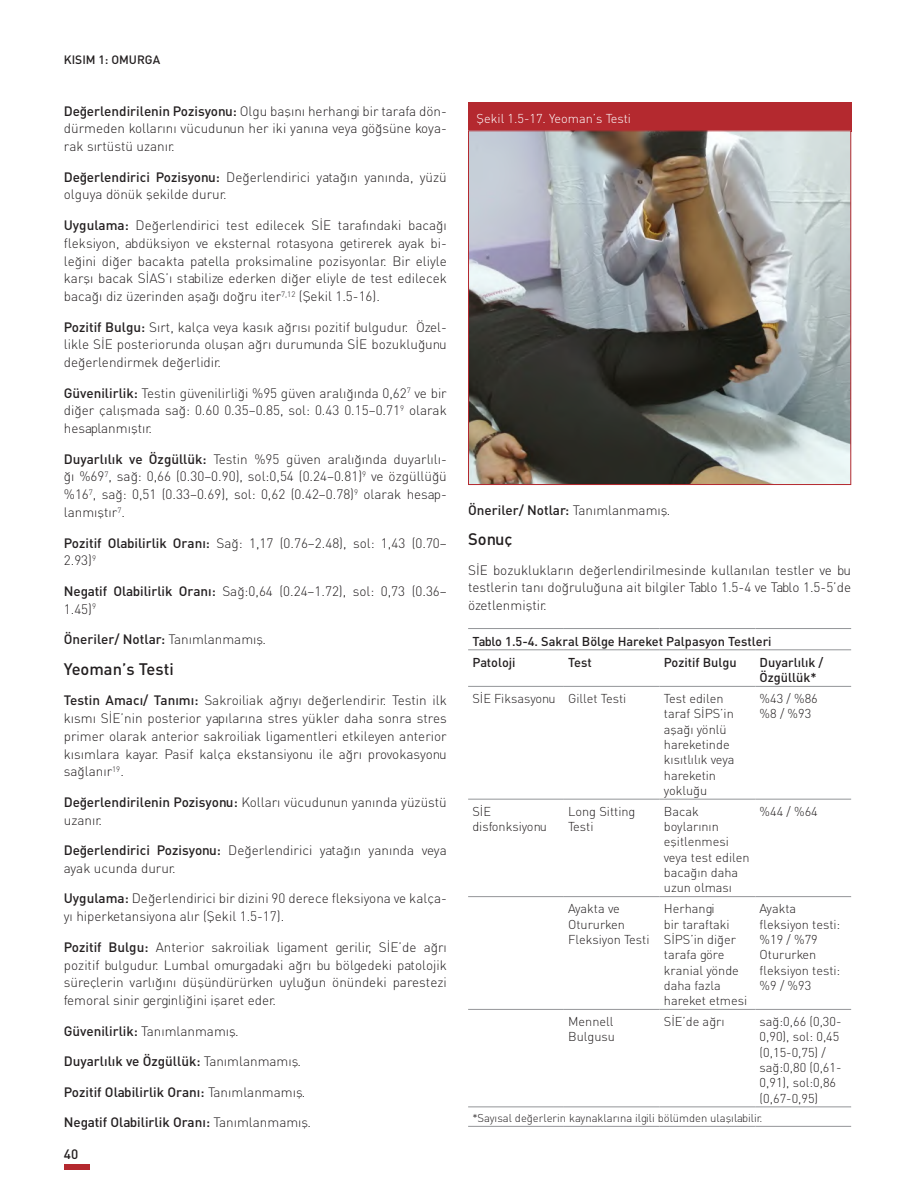
<style>
.page{position:relative;width:915px;height:1191px;background:#fff}
.page>*{position:absolute;margin:0;border:0;box-sizing:border-box;transform-origin:0 0}
.t1{font:16.5px "DIN Medium Tr";color:#231f20}
.t2{font:13.5px/17.7px "DINT Light Tr";color:#231f20;text-align:justify}
.t3{font:13.5px "DIN Medium Tr";color:#231f20}
.t4{font:12.75px/15.3px "DINT Light Tr";color:#231f20}
.t5{font:12.75px/21.3px "DIN Medium Tr";color:#231f20}
.t6{font:12.75px "DINT Light Tr";color:#fff}
.t7{font:12px "DIN Medium Tr";color:#231f20}
.t8{font:11.25px "DINT Light Tr";color:#231f20}
.s1{font-family:"DIN Medium Tr"}
.s2{font-family:"DINT Light Tr"}
</style>
<div class="page">
<div style="left:64px;top:1163px;width:25px;height:6px;background:#b4292f"></div>
<hr style="left:468px;top:686px;width:95px;height:1px;background:#939598">
<hr style="left:563px;top:686px;width:96px;height:1px;background:#939598">
<hr style="left:659px;top:686px;width:96px;height:1px;background:#939598">
<hr style="left:755px;top:686px;width:95px;height:1px;background:#939598">
<hr style="left:468px;top:799px;width:95px;height:1px;background:#939598">
<hr style="left:563px;top:799px;width:96px;height:1px;background:#939598">
<hr style="left:659px;top:799px;width:96px;height:1px;background:#939598">
<hr style="left:755px;top:799px;width:95px;height:1px;background:#939598">
<hr style="left:468px;top:896px;width:95px;height:1px;background:#939598">
<hr style="left:563px;top:896px;width:96px;height:1px;background:#939598">
<hr style="left:659px;top:896px;width:96px;height:1px;background:#939598">
<hr style="left:755px;top:896px;width:95px;height:1px;background:#939598">
<hr style="left:468px;top:1009px;width:95px;height:1px;background:#939598">
<hr style="left:563px;top:1009px;width:96px;height:1px;background:#939598">
<hr style="left:659px;top:1009px;width:96px;height:1px;background:#939598">
<hr style="left:755px;top:1009px;width:95px;height:1px;background:#939598">
<hr style="left:468px;top:649px;width:95px;height:1px;background:#939598">
<hr style="left:563px;top:649px;width:96px;height:1px;background:#939598">
<hr style="left:659px;top:649px;width:96px;height:1px;background:#939598">
<hr style="left:755px;top:649px;width:95px;height:1px;background:#939598">
<hr style="left:468px;top:628px;width:95px;height:1px;background:#939598">
<hr style="left:563px;top:628px;width:96px;height:1px;background:#939598">
<hr style="left:659px;top:628px;width:96px;height:1px;background:#939598">
<hr style="left:755px;top:628px;width:95px;height:1px;background:#939598">
<hr style="left:468px;top:1106px;width:95px;height:1px;background:#939598">
<hr style="left:563px;top:1106px;width:96px;height:1px;background:#939598">
<hr style="left:659px;top:1106px;width:96px;height:1px;background:#939598">
<hr style="left:755px;top:1106px;width:95px;height:1px;background:#939598">
<hr style="left:468px;top:1126px;width:95px;height:1px;background:#939598">
<hr style="left:563px;top:1126px;width:96px;height:1px;background:#939598">
<hr style="left:659px;top:1126px;width:96px;height:1px;background:#939598">
<hr style="left:755px;top:1126px;width:95px;height:1px;background:#939598">
<div style="left:468px;top:102px;width:382px;height:29px;background:#b4292f"></div>
<img style="left:470px;top:132px;width:378px;height:351px">
<div style="left:468px;top:130px;width:382px;height:355px;border:1px solid #b4292f"></div>
<p class="t7" style="left:64px;top:52px;width:98px">KISIM 1: OMURGA</p>
<p class="t2" style="left:64px;top:102px;width:384px"><span class="s1">Değerlendirilenin Pozisyonu:</span> Olgu başını herhangi bir tarafa dön&shy;dürmeden kollarını vücudunun her iki yanına veya göğsüne koya&shy;rak sırtüstü uzanır.</p>
<p class="t2" style="left:64px;top:168px;width:384px"><span class="s1">Değerlendirici Pozisyonu:</span> Değerlendirici yatağın yanında, yüzü olguya dönük şekilde durur.</p>
<p class="t2" style="left:64px;top:216px;width:384px"><span class="s1">Uygulama:</span> Değerlendirici test edilecek SİE tarafındaki bacağı fleksiyon, abdüksiyon ve eksternal rotasyona getirerek ayak bi&shy;leğini diğer bacakta patella proksimaline pozisyonlar. Bir eliyle karşı bacak SİAS’ı stabilize ederken diğer eliyle de test edilecek bacağı diz üzerinden aşağı doğru iter<sup>7,12</sup> (Şekil 1.5-16).</p>
<p class="t2" style="left:64px;top:318px;width:384px"><span class="s1">Pozitif Bulgu:</span> Sırt, kalça veya kasık ağrısı pozitif bulgudur. Özel&shy;likle SİE posteriorunda oluşan ağrı durumunda SİE bozukluğunu değerlendirmek değerlidir.</p>
<p class="t2" style="left:64px;top:384px;width:384px"><span class="s1">Güvenilirlik:</span> Testin güvenilirliği %95 güven aralığında 0,62<sup>7</sup> ve bir diğer çalışmada sağ: 0.60 0.35–0.85, sol: 0.43 0.15–0.71<sup>9</sup> olarak hesaplanmıştır.</p>
<p class="t2" style="left:64px;top:450px;width:384px"><span class="s1">Duyarlılık ve Özgüllük:</span> Testin %95 güven aralığında duyarlılı&shy;ğı %69<sup>7</sup>, sağ: 0,66 (0.30–0.90), sol:0,54 (0.24–0.81)<sup>9</sup> ve özgüllüğü %16<sup>7</sup>, sağ: 0,51 (0.33–0.69), sol: 0,62 (0.42–0.78)<sup>9</sup> olarak hesap&shy;lanmıştır<sup>7</sup>.</p>
<p class="t2" style="left:64px;top:534px;width:384px"><span class="s1">Pozitif Olabilirlik Oranı:</span> Sağ: 1,17 (0.76–2.48), sol: 1,43 (0.70–<br>2.93)<sup>9</sup></p>
<p class="t2" style="left:64px;top:582px;width:384px"><span class="s1">Negatif Olabilirlik Oranı:</span> Sağ:0,64 (0.24–1.72), sol: 0,73 (0.36–<br>1.45)<sup>9</sup></p>
<p class="t3" style="left:64px;top:630px;width:203px">Öneriler/ Notlar: <span class="s2">Tanımlanmamış.</span></p>
<p class="t1" style="left:64px;top:658px;width:111px">Yeoman’s Testi</p>
<p class="t2" style="left:64px;top:691px;width:384px"><span class="s1">Testin Amacı/ Tanımı:</span> Sakroiliak ağrıyı değerlendirir. Testin ilk kısmı SİE’nin posterior yapılarına stres yükler daha sonra stres primer olarak anterior sakroiliak ligamentleri etkileyen anterior kısımlara kayar. Pasif kalça ekstansiyonu ile ağrı provokasyonu sağlanır<sup>19</sup>.</p>
<p class="t2" style="left:64px;top:793px;width:384px"><span class="s1">Değerlendirilenin Pozisyonu:</span> Kolları vücudunun yanında yüzüstü uzanır.</p>
<p class="t2" style="left:64px;top:841px;width:384px"><span class="s1">Değerlendirici Pozisyonu:</span> Değerlendirici yatağın yanında veya ayak ucunda durur.</p>
<p class="t2" style="left:64px;top:889px;width:384px"><span class="s1">Uygulama:</span> Değerlendirici bir dizini 90 derece fleksiyona ve kalça&shy;yı hiperketansiyona alır (Şekil 1.5-17).</p>
<p class="t2" style="left:64px;top:938px;width:384px"><span class="s1">Pozitif Bulgu:</span> Anterior sakroiliak ligament gerilir, SİE’de ağrı pozitif bulgudur. Lumbal omurgadaki ağrı bu bölgedeki patolojik süreçlerin varlığını düşündürürken uyluğun önündeki parestezi femoral sinir gerginliğini işaret eder.</p>
<p class="t2" style="left:64px;top:1021px;width:176px"><span class="s1">Güvenilirlik:</span> Tanımlanmamış.</p>
<p class="t3" style="left:64px;top:1052px;width:239px">Duyarlılık ve Özgüllük: <span class="s2">Tanımlanmamış.</span></p>
<p class="t3" style="left:64px;top:1083px;width:243px">Pozitif Olabilirlik Oranı: <span class="s2">Tanımlanmamış.</span></p>
<p class="t3" style="left:64px;top:1113px;width:248px">Negatif Olabilirlik Oranı: <span class="s2">Tanımlanmamış.</span></p>
<p class="t3" style="left:64px;top:1145px;width:16px">40</p>
<p class="t6" style="left:476px;top:111px;width:156px">Şekil 1.5-17. Yeoman’s Testi</p>
<p class="t3" style="left:468px;top:501px;width:203px">Öneriler/ Notlar: <span class="s2">Tanımlanmamış.</span></p>
<p class="t1" style="left:468px;top:528px;width:46px">Sonuç</p>
<p class="t2" style="left:468px;top:561px;width:384px;line-height:17.2px">SİE bozuklukların değerlendirilmesinde kullanılan testler ve bu testlerin tanı doğruluğuna ait bilgiler Tablo 1.5-4 ve Tablo 1.5-5’de özetlenmiştir.</p>
<p class="t5" style="left:472px;top:630px;width:300px">Tablo 1.5-4. Sakral Bölge Hareket Palpasyon Testleri<br>Patoloji</p>
<p class="t5" style="left:568px;top:651px;width:25px">Test</p>
<p class="t5" style="left:663px;top:651px;width:74px">Pozitif Bulgu</p>
<p class="t5" style="left:759px;top:654px;width:65px;line-height:15.3px">Duyarlılık /<br>Özgüllük*</p>
<p class="t4" style="left:472px;top:690px;width:155px">SİE Fiksasyonu Gillet Testi</p>
<p class="t4" style="left:663px;top:690px;width:72px">Test edilen taraf SİPS’in aşağı yönlü hareketinde kısıtlılık veya hareketin yokluğu</p>
<p class="t4" style="left:759px;top:690px;width:60px">%43 / %86 %8 / %93</p>
<p class="t4" style="left:472px;top:803px;width:76px">SİE disfonksiyonu</p>
<p class="t4" style="left:568px;top:803px;width:69px">Long Sitting<br>Testi</p>
<p class="t4" style="left:663px;top:803px;width:87px">Bacak boylarının eşitlenmesi veya test edilen bacağın daha uzun olması</p>
<p class="t4" style="left:759px;top:803px;width:60px">%44 / %64</p>
<p class="t4" style="left:568px;top:901px;width:83px">Ayakta ve<br>Otururken<br>Fleksiyon Testi</p>
<p class="t4" style="left:663px;top:901px;width:85px">Herhangi<br>bir taraftaki<br>SİPS’in diğer tarafa göre kranial yönde daha fazla hareket etmesi</p>
<p class="t4" style="left:759px;top:901px;width:82px">Ayakta fleksiyon testi: %19 / %79<br>Otururken fleksiyon testi: %9 / %93</p>
<p class="t4" style="left:568px;top:1013px;width:48px">Mennell<br>Bulgusu</p>
<p class="t4" style="left:663px;top:1013px;width:62px">SİE’de ağrı</p>
<p class="t4" style="left:759px;top:1013px;width:83px">sağ:0,66 (0,30-<br>0,90), sol: 0,45 (0,15-0,75) / sağ:0,80 (0,61-<br>0,91), sol:0,86 (0,67-0,95)</p>
<p class="t8" style="left:472px;top:1111px;width:291px">*Sayısal değerlerin kaynaklarına ilgili bölümden ulaşılabilir.</p>
</div>
